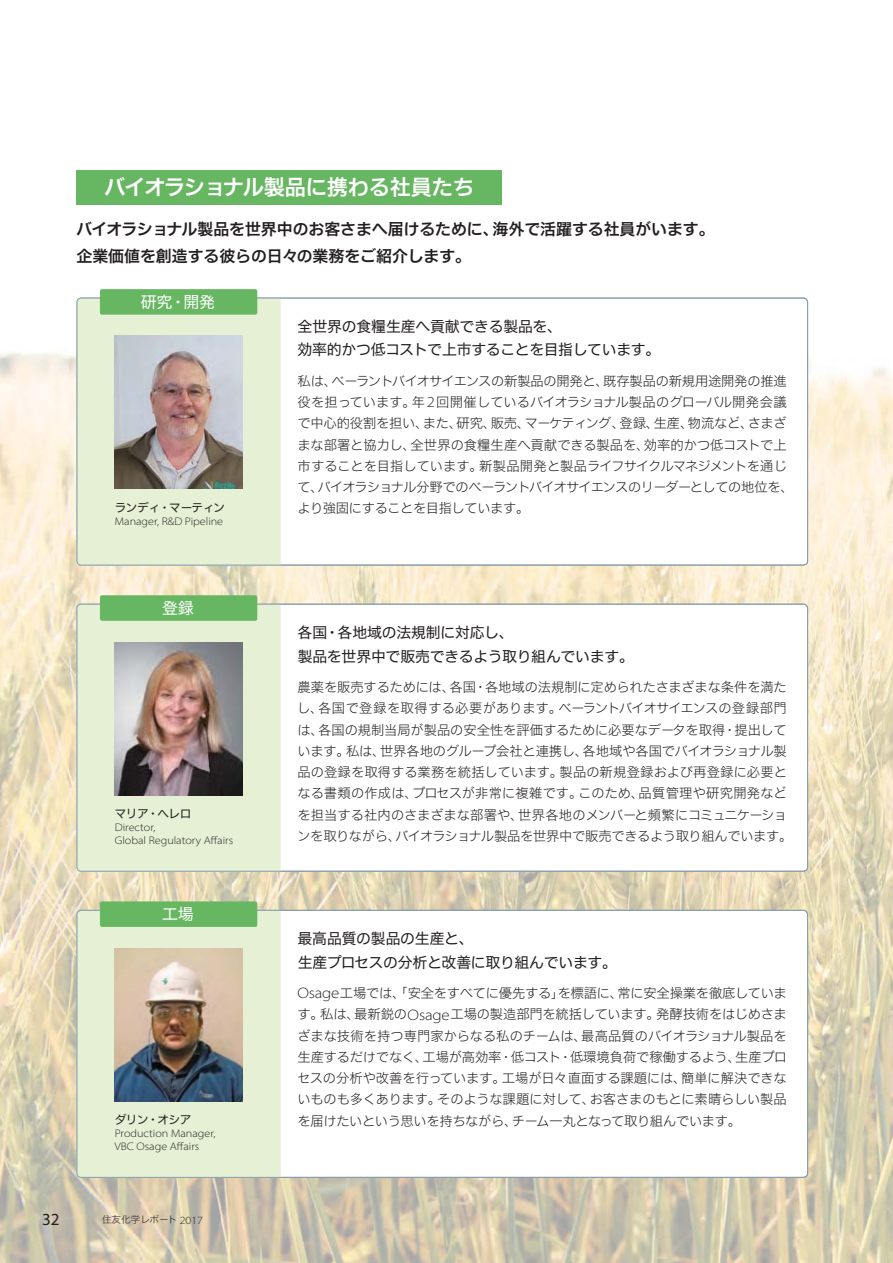
<style>
.page{position:relative;width:893px;height:1263px;background:#fff}
.page>*{position:absolute;margin:0;border:0;box-sizing:border-box;transform-origin:0 0}
.t1{font:21.3px "Hira Kak ADK Std W6 90 msp RKSJ H";letter-spacing:-.06em;color:#fff}
.t2{font:16.95px "Myriad Pro";color:#231f20}
.t3{font:15.9px "Hira Kak ADK Std W6 90 msp RKSJ H";letter-spacing:-.01em;color:#231f20}
.t4{font:15.9px "Hira Kaku Std N W6 90 msp RKSJ H";letter-spacing:-.005em;color:#231f20}
.t5{font:15.9px "Hira Kaku Std N W4 90 msp RKSJ H";letter-spacing:-.01em;color:#fff}
.t6{font:14.85px "Hira Kak ADK Std W4 90 msp RKSJ H";letter-spacing:-.025em;color:#231f20}
.t7{font:14.85px "Hira Kaku Std N W4 90 msp RKSJ H";letter-spacing:-.01em;color:#231f20}
.t8{font:13.35px/21.3px "Hira Kak ADK Std W2 90 msp RKSJ H";letter-spacing:-.03em;color:#231f20}
.t9{font:13.35px/21.3px "Hira Kaku Std N W2 90 msp RKSJ H";letter-spacing:-.005em;color:#231f20}
.t10{font:13.35px/21.3px "Hira Kak ADK Std W2 90 msp RKSJ H";letter-spacing:-.07em;color:#231f20}
.t11{font:13.35px "Hira Kak ADK Std W2 90 msp RKSJ H";letter-spacing:-.065em;color:#231f20}
.t12{font:13.35px "Hira Kak ADK Std W2 90 msp RKSJ H";letter-spacing:-.055em;color:#231f20}
.t13{font:13.35px "Hira Kaku Std N W2 90 msp RKSJ H";letter-spacing:.02em;color:#231f20}
.t14{font:11.7px "Hira Kak ADK Std W4 90 msp RKSJ H";letter-spacing:-.05em;color:#231f20}
.t15{font:300 semi-expanded 10.95px/12.8px "Myriad Pro";color:#231f20}
.t16{font:9.6px "Hira Kaku Std N W2 90 msp RKSJ H";color:#231f20}
.s1{font-family:"Hira Kaku Std N W6 90 msp RKSJ H"}
.s2{font-family:"Hira Kak ADK Std W6 90 msp RKSJ H"}
.s3{font-family:"Hira Kaku Std N W4 90 msp RKSJ H"}
.s4{font-family:"Hira Kak ADK Std W2 90 msp RKSJ H"}
.s5{font-family:"Myriad Pro";font-weight:300;font-stretch:semi-expanded;font-size:10.95px}
.s6{font-family:"Hira Kak ADK Std W4 90 msp RKSJ H"}
.s7{font-family:"Hira Kaku Std N W2 90 msp RKSJ H"}
.s8{font-family:"Myriad Pro";font-weight:300;font-stretch:semi-expanded;font-size:15.3px}
</style>
<div class="page">
<img style="left:0;top:170px;width:893px;height:1093px">
<div style="left:77px;top:298px;width:730px;height:267px;background:#fff;border-radius:4px"></div>
<div style="left:77px;top:604px;width:730px;height:267px;background:#fff;border-radius:4px"></div>
<div style="left:77px;top:910px;width:730px;height:267px;background:#fff;border-radius:4px"></div>
<div style="left:77px;top:298px;width:204px;height:268px;background:#e5f0d4"></div>
<div style="left:77px;top:604px;width:204px;height:268px;background:#e5f0d4"></div>
<div style="left:77px;top:910px;width:204px;height:268px;background:#e5f0d4"></div>
<img style="left:115px;top:336px;width:127px;height:153px">
<img style="left:115px;top:642px;width:127px;height:153px">
<img style="left:115px;top:948px;width:127px;height:153px">
<div style="left:100px;top:289px;width:157px;height:26px;background:#67b662;border-radius:2px"></div>
<div style="left:100px;top:595px;width:157px;height:26px;background:#67b662;border-radius:2px"></div>
<div style="left:100px;top:901px;width:157px;height:26px;background:#67b662;border-radius:2px"></div>
<div style="left:77px;top:170px;width:425px;height:34px;background:#67b662"></div>
<h1 class="t1" style="left:105px;top:179px;width:371px">バイオラショナル<span class="s1">製品</span>に<span class="s1">携</span>わる<span class="s1">社員</span>たち</h1>
<p class="t3" style="left:77px;top:223px;width:640px">バイオラショナル<span class="s1">製品</span>を<span class="s1">世界中</span>のお<span class="s1">客</span>さまへ<span class="s1">届</span>けるために<span class="s1">、海外</span>で<span class="s1">活躍</span>する<span class="s1">社員</span>がいます<span class="s1">。</span></p>
<p class="t4" style="left:76px;top:250px;width:396px">企業価値<span class="s2">を</span>創造<span class="s2">する</span>彼<span class="s2">らの</span>日々<span class="s2">の</span>業務<span class="s2">をご</span>紹介<span class="s2">します</span>。</p>
<p class="t5" style="left:141px;top:296px;width:76px">研究・開発</p>
<p class="t14" style="left:115px;top:503px;width:112px">ランディ<span class="s3">・</span>マーティン</p>
<p class="t15" style="left:115px;top:516px;width:110px">Manager, R&amp;D Pipeline</p>
<p class="t5" style="left:162px;top:602px;width:33px">登録</p>
<p class="t14" style="left:115px;top:809px;width:78px">マリア<span class="s3">・</span>ヘレロ</p>
<p class="t15" style="left:115px;top:822px;width:120px">Director,<br>Global Regulatory Affairs</p>
<p class="t5" style="left:162px;top:908px;width:33px">工場</p>
<p class="t14" style="left:115px;top:1116px;width:78px">ダリン<span class="s3">・</span>オシア</p>
<p class="t15" style="left:115px;top:1128px;width:102px">Production Manager,<br>VBC Osage Affairs</p>
<p class="t2" style="left:42px;top:1212px;width:19px">32</p>
<p class="t16" style="left:102px;top:1216px;width:103px">住友化学<span class="s4">レポート</span> <span class="s5">2017</span></p>
<p class="t7" style="left:298px;top:321px;width:266px">全世界<span class="s6">の</span>食糧生産<span class="s6">へ</span>貢献<span class="s6">できる</span>製品<span class="s6">を</span>、</p>
<p class="t6" style="left:298px;top:344px;width:364px"><span class="s3">効率的</span>かつ<span class="s3">低</span>コストで<span class="s3">上市</span>することを<span class="s3">目指</span>しています<span class="s3">。</span></p>
<p class="t9" style="left:298px;top:372px;width:491px">私<span class="s4">は</span>、<span class="s4">ベーラントバイオサイエンスの</span>新製品<span class="s4">の</span>開発<span class="s4">と</span>、既存製品<span class="s4">の</span>新規用途開発<span class="s4">の</span>推進</p>
<p class="t12" style="left:298px;top:397px;width:491px"><span class="s7">役</span>を<span class="s7">担</span>っています<span class="s7">。年</span><span class="s8">2</span><span class="s7">回開催</span>しているバイオラショナル<span class="s7">製品</span>のグローバル<span class="s7">開発会議</span></p>
<p class="t9" style="left:297px;top:415px;width:491px"><span class="s4">で</span>中心的役割<span class="s4">を</span>担<span class="s4">い</span>、<span class="s4">また</span>、研究、販売、<span class="s4">マーケティング</span>、登録、生産、物流<span class="s4">など</span>、<span class="s4">さまざまな</span>部署<span class="s4">と</span>協力<span class="s4">し</span>、全世界<span class="s4">の</span>食糧生産<span class="s4">へ</span>貢献<span class="s4">できる</span>製品<span class="s4">を</span>、効率的<span class="s4">かつ</span>低<span class="s4">コストで</span>上</p>
<p class="t10" style="left:297px;top:457px;width:498px"><span class="s7">市</span>することを<span class="s7">目指</span>しています<span class="s7">。新製品開発</span>と<span class="s7">製品</span>ライフサイクルマネジメントを<span class="s7">通</span>じて<span class="s7">、</span>バイオラショナル<span class="s7">分野</span>でのベーラントバイオサイエンスのリーダーとしての<span class="s7">地位</span>を<span class="s7">、</span>より<span class="s7">強固</span>にすることを<span class="s7">目指</span>しています<span class="s7">。</span></p>
<p class="t7" style="left:298px;top:627px;width:218px">各国・各地域<span class="s6">の</span>法規制<span class="s6">に</span>対応<span class="s6">し</span>、</p>
<p class="t6" style="left:298px;top:650px;width:338px"><span class="s3">製品</span>を<span class="s3">世界中</span>で<span class="s3">販売</span>できるよう<span class="s3">取</span>り<span class="s3">組</span>んでいます<span class="s3">。</span></p>
<p class="t8" style="left:297px;top:678px;width:491px"><span class="s7">農薬</span>を<span class="s7">販売</span>するためには<span class="s7">、各国・各地域</span>の<span class="s7">法規制</span>に<span class="s7">定</span>められたさまざまな<span class="s7">条件</span>を<span class="s7">満</span>たし<span class="s7">、各国</span>で<span class="s7">登録</span>を<span class="s7">取得</span>する<span class="s7">必要</span>があります<span class="s7">。</span>ベーラントバイオサイエンスの<span class="s7">登録部門</span></p>
<p class="t9" style="left:297px;top:721px;width:491px"><span class="s4">は</span>、各国<span class="s4">の</span>規制当局<span class="s4">が</span>製品<span class="s4">の</span>安全性<span class="s4">を</span>評価<span class="s4">するために</span>必要<span class="s4">なデータを</span>取得・提出<span class="s4">して</span></p>
<p class="t11" style="left:297px;top:746px;width:491px">います<span class="s7">。私</span>は<span class="s7">、世界各地</span>のグループ<span class="s7">会社</span>と<span class="s7">連携</span>し<span class="s7">、各地域</span>や<span class="s7">各国</span>でバイオラショナル<span class="s7">製</span></p>
<p class="t13" style="left:297px;top:767px;width:491px">品<span class="s4">の</span>登録<span class="s4">を</span>取得<span class="s4">する</span>業務<span class="s4">を</span>統括<span class="s4">しています</span>。製品<span class="s4">の</span>新規登録<span class="s4">および</span>再登録<span class="s4">に</span>必要<span class="s4">と</span></p>
<p class="t8" style="left:297px;top:784px;width:497px">なる<span class="s7">書類</span>の<span class="s7">作成</span>は<span class="s7">、</span>プロセスが<span class="s7">非常</span>に<span class="s7">複雑</span>です<span class="s7">。</span>このため<span class="s7">、品質管理</span>や<span class="s7">研究開発</span>などを<span class="s7">担当</span>する<span class="s7">社内</span>のさまざまな<span class="s7">部署</span>や<span class="s7">、世界各地</span>のメンバーと<span class="s7">頻繁</span>にコミュニケーションを<span class="s7">取</span>りながら<span class="s7">、</span>バイオラショナル<span class="s7">製品</span>を<span class="s7">世界中</span>で<span class="s7">販売</span>できるよう<span class="s7">取</span>り<span class="s7">組</span>んでいます<span class="s7">。</span></p>
<p class="t7" style="left:298px;top:933px;width:178px">最高品質<span class="s6">の</span>製品<span class="s6">の</span>生産<span class="s6">と</span>、</p>
<p class="t6" style="left:298px;top:956px;width:321px"><span class="s3">生産</span>プロセスの<span class="s3">分析</span>と<span class="s3">改善</span>に<span class="s3">取</span>り<span class="s3">組</span>んでいます<span class="s3">。</span></p>
<p class="t9" style="left:297px;top:984px;width:491px"><span class="s8">Osage</span>工場<span class="s4">では</span>、「安全<span class="s4">をすべてに</span>優先<span class="s4">する</span>」<span class="s4">を</span>標語<span class="s4">に</span>、常<span class="s4">に</span>安全操業<span class="s4">を</span>徹底<span class="s4">しています</span>。私<span class="s4">は</span>、最新鋭<span class="s4">の</span><span class="s8">Osage</span>工場<span class="s4">の</span>製造部門<span class="s4">を</span>統括<span class="s4">しています</span>。発酵技術<span class="s4">をはじめさま</span></p>
<p class="t8" style="left:297px;top:1027px;width:491px">ざまな<span class="s7">技術</span>を<span class="s7">持</span>つ<span class="s7">専門家</span>からなる<span class="s7">私</span>のチームは<span class="s7">、最高品質</span>のバイオラショナル<span class="s7">製品</span>を</p>
<p class="t9" style="left:298px;top:1048px;width:491px">生産<span class="s4">するだけでなく</span>、工場<span class="s4">が</span>高効率・低<span class="s4">コスト</span>・低環境負荷<span class="s4">で</span>稼働<span class="s4">するよう</span>、生産<span class="s4">プロ</span></p>
<p class="t8" style="left:297px;top:1069px;width:491px;text-align:justify">セスの<span class="s7">分析</span>や<span class="s7">改善</span>を<span class="s7">行</span>っています<span class="s7">。工場</span>が<span class="s7">日々直面</span>する<span class="s7">課題</span>には<span class="s7">、簡単</span>に<span class="s7">解決</span>できないものも<span class="s7">多</span>くあります<span class="s7">。</span>そのような<span class="s7">課題</span>に<span class="s7">対</span>して<span class="s7">、</span>お<span class="s7">客</span>さまのもとに<span class="s7">素晴</span>らしい<span class="s7">製品</span>を<span class="s7">届</span>けたいという<span class="s7">思</span>いを<span class="s7">持</span>ちながら<span class="s7">、</span>チーム<span class="s7">一丸</span>となって<span class="s7">取</span>り<span class="s7">組</span>んでいます<span class="s7">。</span></p>
</div>
